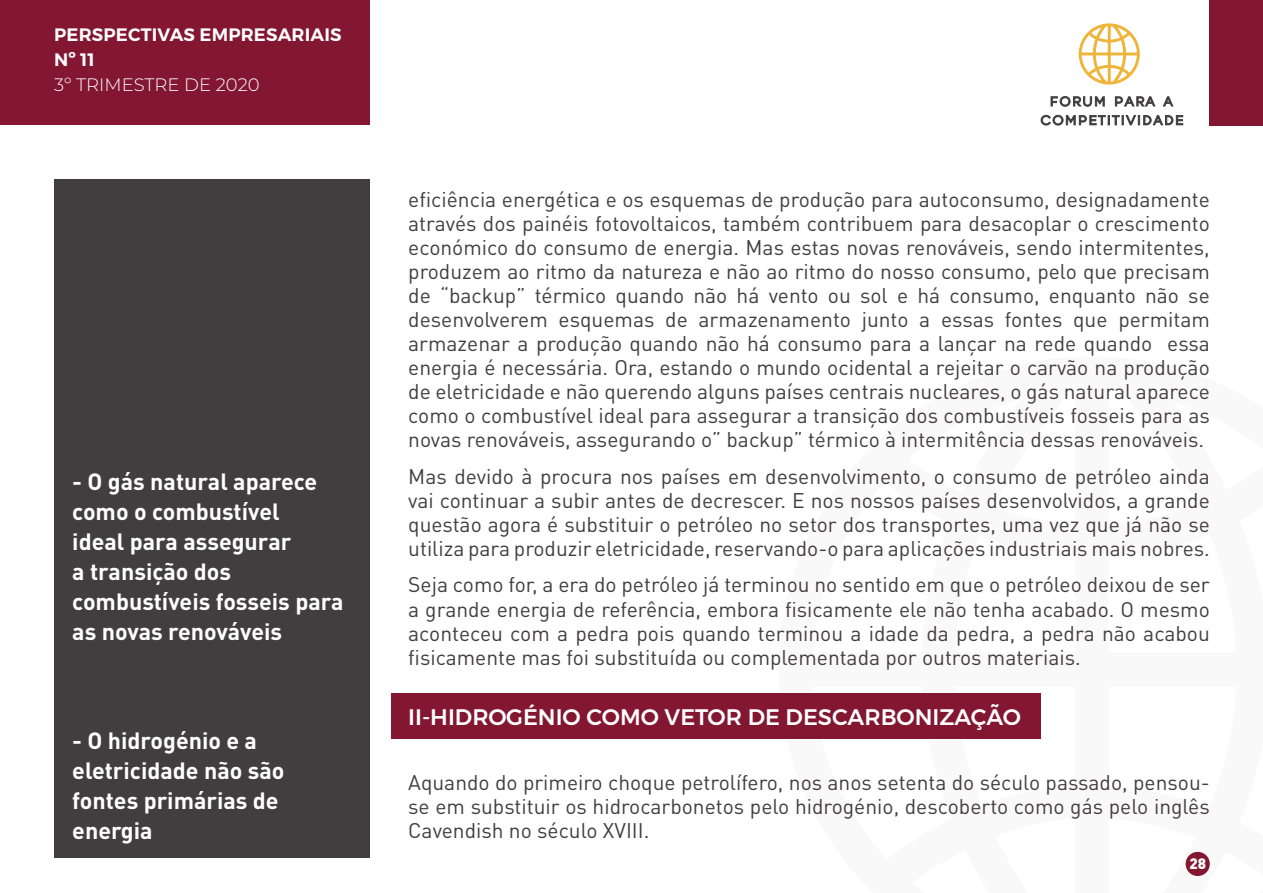
<style>
.page{position:relative;width:1263px;height:893px;background:#fff}
.page>*{position:absolute;margin:0;border:0;box-sizing:border-box;transform-origin:0 0}
.t1{font:700 23.25px/30px "DIN Pro";color:#fff}
.t2{font:500 22.5px "Montserrat";color:#fff}
.t3{font:21px/24px "DIN Pro";color:#423e40;text-align:justify}
.t4{font:600 18px/25.2px "Montserrat";letter-spacing:.01em;color:#fff}
.t5{font:300 18px "Montserrat";color:#fff}
.t6{font:900 15px "DIN Pro";color:#fff}
</style>
<div class="page">
<div style="left:54px;top:179px;width:316px;height:678px;background:#423e40"></div>
<div style="left:0;top:0;width:370px;height:125px;background:#831732"></div>
<div style="left:1210px;top:0;width:53px;height:125px;background:#831732"></div>
<svg style="left:1079px;top:23px;width:61px;height:62px"></svg>
<svg style="left:1050px;top:96px;width:55px;height:11px"></svg>
<svg style="left:1115px;top:96px;width:41px;height:11px"></svg>
<svg style="left:1162px;top:96px;width:12px;height:11px"></svg>
<svg style="left:1040px;top:114px;width:143px;height:12px"></svg>
<div style="left:1185px;top:852px;width:25px;height:24px;background:#831832;border-radius:50%"></div>
<div style="left:391px;top:693px;width:650px;height:45px;background:#831732"></div>
<p class="t4" style="left:54px;top:22px;width:289px">PERSPECTIVAS EMPRESARIAIS<br>Nº 11</p>
<p class="t5" style="left:54px;top:73px;width:207px">3º TRIMESTRE DE 2020</p>
<p class="t1" style="left:72px;top:465px;width:273px">- O gás natural aparece como o combustível<br>ideal para assegurar<br>a transição dos combustíveis fosseis para as novas renováveis</p>
<p class="t1" style="left:72px;top:724px;width:214px">- O hidrogénio e a eletricidade não são fontes primárias de energia</p>
<p class="t3" style="left:408px;top:186px;width:803px">eficiência energética e os esquemas de produção para autoconsumo, designadamente através dos painéis fotovoltaicos, também contribuem para desacoplar o crescimento económico do consumo de energia. Mas estas novas renováveis, sendo intermitentes, produzem ao ritmo da natureza e não ao ritmo do nosso consumo, pelo que precisam de “backup” térmico quando não há vento ou sol e há consumo, enquanto não se desenvolverem esquemas de armazenamento junto a essas fontes que permitam armazenar a produção quando não há consumo para a lançar na rede quando essa energia é necessária. Ora, estando o mundo ocidental a rejeitar o carvão na produção de eletricidade e não querendo alguns países centrais nucleares, o gás natural aparece como o combustível ideal para assegurar a transição dos combustíveis fosseis para as novas renováveis, assegurando o” backup” térmico à intermitência dessas renováveis.</p>
<p class="t3" style="left:408px;top:463px;width:803px">Mas devido à procura nos países em desenvolvimento, o consumo de petróleo ainda vai continuar a subir antes de decrescer. E nos nossos países desenvolvidos, a grande questão agora é substituir o petróleo no setor dos transportes, uma vez que já não se utiliza para produzir eletricidade, reservando-o para aplicações industriais mais nobres.</p>
<p class="t3" style="left:408px;top:572px;width:803px">Seja como for, a era do petróleo já terminou no sentido em que o petróleo deixou de ser a grande energia de referência, embora fisicamente ele não tenha acabado. O mesmo aconteceu com a pedra pois quando terminou a idade da pedra, a pedra não acabou fisicamente mas foi substituída ou complementada por outros materiais.</p>
<p class="t2" style="left:408px;top:703px;width:614px">II-HIDROGÉNIO COMO VETOR DE DESCARBONIZAÇÃO</p>
<p class="t3" style="left:408px;top:769px;width:803px">Aquando do primeiro choque petrolífero, nos anos setenta do século passado, pensou&shy;se em substituir os hidrocarbonetos pelo hidrogénio, descoberto como gás pelo inglês Cavendish no século XVIII.</p>
<p class="t6" style="left:1189px;top:853px;width:18px">28</p>
</div>
